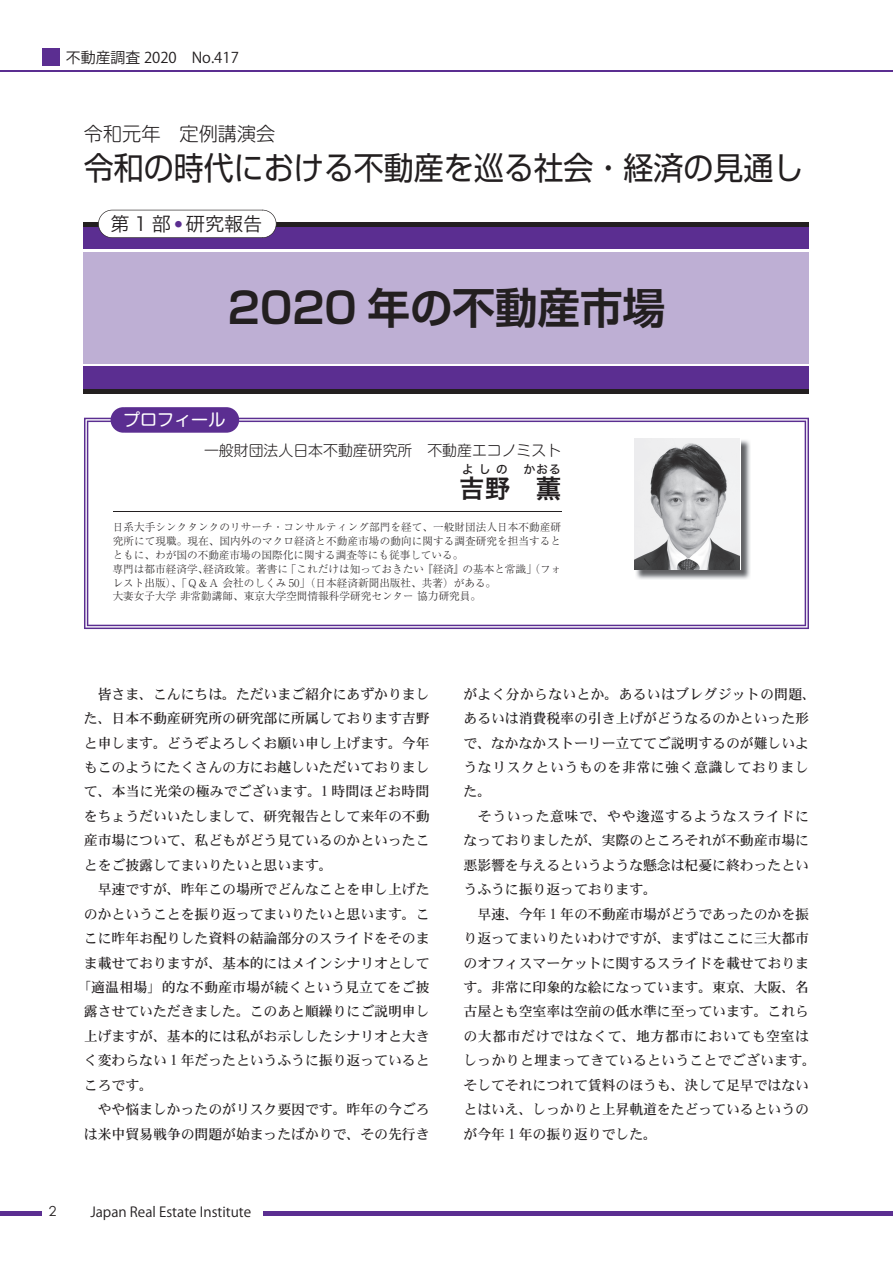
<style>
.page{position:relative;width:893px;height:1263px;background:#fff}
.page>*{position:absolute;margin:0;border:0;box-sizing:border-box;transform-origin:0 0}
.t1{font:700 42.45px "Shin Go Pro De";color:#231f20}
.t2{font:31.95px "Shin Go Pro";color:#231f20;scale:.94 1}
.t3{font:25.5px "Hira Kaku Pro W6";color:#231f20}
.t4{font:300 19.2px "Shin M Go Pro";color:#231f20}
.t5{font:19.2px "Hira Kaku Pro W3";color:#231f20}
.t6{font:16.95px "Shin M Go Pro";color:#fff}
.t7{font:300 14.85px "Shin M Go Pro";color:#231f20}
.t8{font:14.85px "Koz Go Pro";color:#231f20}
.t9{font:13.8px/24.5px "DFHS Mincho W5 WIN RKSJ H";color:#231f20}
.t10{font:13.8px "Koz Go Pro";color:#231f20}
.t11{font:13.8px "DFHS Mincho W5 WIN RKSJ H";letter-spacing:.02em;color:#231f20}
.t12{font:13.8px "Century Gothic";color:#231f20}
.t13{font:12.75px "Hira Kaku Pro W6";letter-spacing:.165em;color:#231f20}
.t14{font:300 10.65px/13.8px "Ryumin Pro";color:#231f20}
</style>
<div class="page">
<hr style="left:0;top:1211px;width:893px;height:4px;background:#5b2e91">
<hr style="left:0;top:70px;width:893px;height:1px;background:#5b2e91">
<div style="left:43px;top:49px;width:17px;height:17px;background:#5b2e91"></div>
<div style="left:84px;top:222px;width:725px;height:171px;background:#5b2e91"></div>
<hr style="left:84px;top:222px;width:725px;height:4px;background:#231f20">
<hr style="left:84px;top:389px;width:725px;height:4px;background:#231f20">
<hr style="left:84px;top:364px;width:725px;height:2px;background:#fff">
<hr style="left:84px;top:250px;width:725px;height:2px;background:#fff">
<div style="left:84px;top:252px;width:725px;height:112px;background:#beafd4"></div>
<svg style="left:98px;top:210px;width:178px;height:28px"></svg>
<svg style="left:84px;top:418px;width:725px;height:211px;background:#a58dc3"></svg>
<svg style="left:87px;top:421px;width:719px;height:205px"></svg>
<svg style="left:111px;top:407px;width:128px;height:26px;background:#643997"></svg>
<hr style="left:113px;top:511px;width:448px;height:1px;background:#231f20">
<img style="left:635px;top:439px;width:116px;height:141px">
<img style="left:635px;top:438px;width:105px;height:132px">
<div style="left:88px;top:1204px;width:174px;height:17px;background:#fff"></div>
<div style="left:43px;top:1204px;width:45px;height:17px;background:#fff"></div>
<p class="t8" style="left:66px;top:48px;width:174px">不動産調査 2020　No.417</p>
<h3 class="t4" style="left:84px;top:119px;width:193px">令和元年　定例講演会</h3>
<h2 class="t2" style="left:84px;top:142px;width:767px">令和の時代における不動産を巡る社会・経済の見通し</h2>
<h3 class="t5" style="left:111px;top:207px;width:153px">第1部 <sup>●</sup> 研究報告</h3>
<h1 class="t1" style="left:228px;top:273px;width:439px">2020 年の不動産市場</h1>
<p class="t6" style="left:123px;top:406px;width:104px">プロフィール</p>
<p class="t7" style="left:204px;top:439px;width:359px">一般財団法人日本不動産研究所　不動産エコノミスト</p>
<h3 class="t3" style="left:459px;top:465px;width:104px">吉野　薫</h3>
<p class="t13" style="left:461px;top:457px;width:48px">よしの</p>
<p class="t13" style="left:523px;top:457px;width:40px">かおる</p>
<p class="t14" style="left:113px;top:520px;width:450px">日系大手シンクタンクのリサーチ・コンサルティング部門を経て、一般財団法人日本不動産研究所にて現職。現在、国内外のマクロ経済と不動産市場の動向に関する調査研究を担当するとともに、わが国の不動産市場の国際化に関する調査等にも従事している。<br>専門は都市経済学、経済政策。著書に「これだけは知っておきたい『経済』の基本と常識」（フォレスト出版）、「Ｑ＆Ａ 会社のしくみ 50」（日本経済新聞出版社、共著）がある。<br>大妻女子大学 非常勤講師、東京大学空間情報科学研究センター 協力研究員。</p>
<p class="t9" style="left:84px;top:681px;width:347px">　皆さま、こんにちは。ただいまご紹介にあずかりまし</p>
<p class="t9" style="left:84px;top:706px;width:347px">た、日本不動産研究所の研究部に所属しております吉野</p>
<p class="t9" style="left:84px;top:730px;width:347px">と申します。どうぞよろしくお願い申し上げます。今年</p>
<p class="t9" style="left:84px;top:755px;width:347px">もこのようにたくさんの方にお越しいただいておりまし</p>
<p class="t9" style="left:84px;top:779px;width:347px">て、本当に光栄の極みでございます。1 時間ほどお時間</p>
<p class="t9" style="left:84px;top:804px;width:347px">をちょうだいいたしまして、研究報告として来年の不動</p>
<p class="t9" style="left:84px;top:828px;width:347px">産市場について、私どもがどう見ているのかといったこ</p>
<p class="t9" style="left:84px;top:853px;width:250px">とをご披露してまいりたいと思います。</p>
<p class="t9" style="left:84px;top:877px;width:347px">　早速ですが、昨年この場所でどんなことを申し上げた</p>
<p class="t9" style="left:84px;top:901px;width:347px">のかということを振り返ってまいりたいと思います。こ</p>
<p class="t9" style="left:84px;top:926px;width:347px">こに昨年お配りした資料の結論部分のスライドをそのま</p>
<p class="t9" style="left:84px;top:950px;width:347px">ま載せておりますが、基本的にはメインシナリオとして</p>
<p class="t11" style="left:77px;top:980px;width:354px">「適温相場」的な不動産市場が続くという見立てをご披</p>
<p class="t9" style="left:84px;top:999px;width:347px">露させていただきました。このあと順繰りにご説明申し</p>
<p class="t9" style="left:84px;top:1024px;width:347px">上げますが、基本的には私がお示ししたシナリオと大き</p>
<p class="t9" style="left:84px;top:1048px;width:347px">く変わらない 1 年だったというふうに振り返っていると</p>
<p class="t9" style="left:84px;top:1073px;width:71px">ころです。</p>
<p class="t9" style="left:84px;top:1097px;width:347px">　やや悩ましかったのがリスク要因です。昨年の今ごろ</p>
<p class="t9" style="left:84px;top:1121px;width:347px">は米中貿易戦争の問題が始まったばかりで、その先行き</p>
<p class="t12" style="left:49px;top:1202px;width:9px">2</p>
<p class="t10" style="left:90px;top:1203px;width:162px">Japan…Real…Estate…Institute</p>
<p class="t9" style="left:463px;top:681px;width:354px">がよく分からないとか。あるいはブレグジットの問題、あるいは消費税率の引き上げがどうなるのかといった形で、なかなかストーリー立ててご説明するのが難しいようなリスクというものを非常に強く意識しておりました。<br>　そういった意味で、やや逡巡するようなスライドになっておりましたが、実際のところそれが不動産市場に悪影響を与えるというような懸念は杞憂に終わったというふうに振り返っております。<br>　早速、今年 1 年の不動産市場がどうであったのかを振り返ってまいりたいわけですが、まずはここに三大都市のオフィスマーケットに関するスライドを載せております。非常に印象的な絵になっています。東京、大阪、名古屋とも空室率は空前の低水準に至っています。これらの大都市だけではなくて、地方都市においても空室はしっかりと埋まってきているということでございます。そしてそれにつれて賃料のほうも、決して足早ではないとはいえ、しっかりと上昇軌道をたどっているというのが今年 1 年の振り返りでした。</p>
</div>
